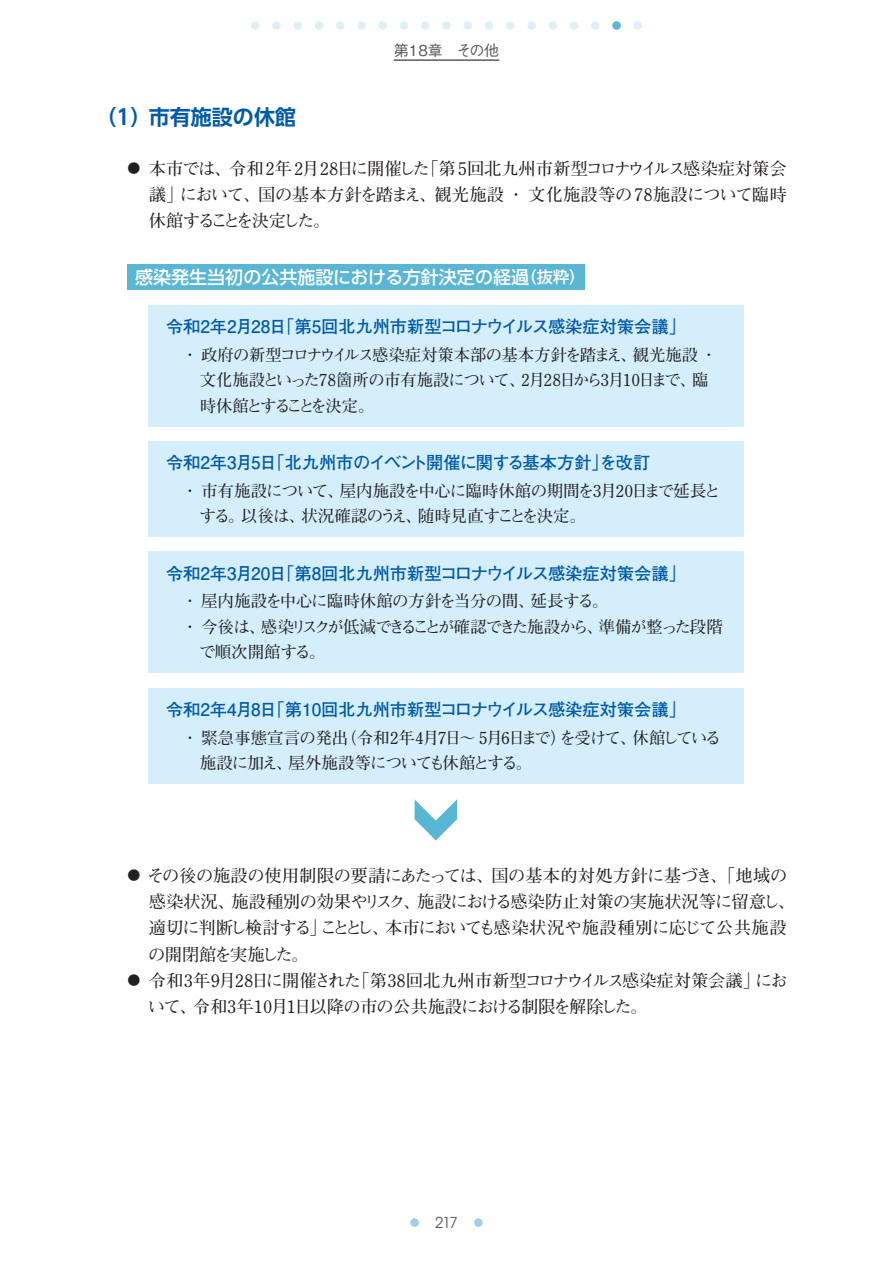
<style>
.page{position:relative;width:893px;height:1263px;background:#fff}
.page>*{position:absolute;margin:0;border:0;box-sizing:border-box;transform-origin:0 0}
.t1{font:700 21px "UD Shin Go Pro De";color:#015aaa}
.t2{font:500 18px "UD Shin Go Pro";color:#fff}
.t3{font:700 17.25px/26.2px "Futo Min A101 Upr";letter-spacing:-.02em;color:#231f20}
.t4{font:700 17.25px "Futo Go B101 Upr";color:#015aaa}
.t5{font:700 17.25px "Futo Go B101 Upr";letter-spacing:-.045em;color:#015aaa}
.t6{font:700 16.5px/25.5px "Futo Min A101 Upr";letter-spacing:-.075em;color:#231f20}
.t7{font:700 16.5px/25.5px "Futo Min A101 Upr";letter-spacing:-.055em;color:#231f20}
.t8{font:700 16.5px "Futo Min A101 Upr";letter-spacing:-.035em;color:#231f20}
.t9{font:700 16.5px "Futo Min A101 Upr";letter-spacing:-.01em;color:#231f20}
.t10{font:500 15px "Gothic BBB Upr";color:#57585a}
.t11{font:15px "Avant Garde";color:#57585a}
.s1{font-size:12.9px}
.s2{font-size:16.2px}
</style>
<div class="page">
<div style="left:251px;top:21px;width:8px;height:9px;background:#def0f6;border-radius:50%"></div>
<svg style="left:272px;top:21px;width:9px;height:9px"></svg>
<svg style="left:293px;top:21px;width:9px;height:9px"></svg>
<div style="left:315px;top:21px;width:8px;height:9px;background:#def0f6;border-radius:50%"></div>
<div style="left:336px;top:21px;width:8px;height:9px;background:#def0f6;border-radius:50%"></div>
<svg style="left:357px;top:21px;width:9px;height:9px"></svg>
<div style="left:378px;top:21px;width:9px;height:9px;background:#def0f6;border-radius:50%"></div>
<div style="left:400px;top:21px;width:8px;height:9px;background:#def0f6;border-radius:50%"></div>
<div style="left:421px;top:21px;width:8px;height:9px;background:#def0f6;border-radius:50%"></div>
<svg style="left:442px;top:21px;width:9px;height:9px"></svg>
<div style="left:463px;top:21px;width:9px;height:9px;background:#def0f6;border-radius:50%"></div>
<div style="left:485px;top:21px;width:8px;height:9px;background:#def0f6;border-radius:50%"></div>
<div style="left:506px;top:21px;width:8px;height:9px;background:#def0f6;border-radius:50%"></div>
<svg style="left:527px;top:21px;width:9px;height:9px"></svg>
<div style="left:549px;top:21px;width:8px;height:9px;background:#def0f6;border-radius:50%"></div>
<div style="left:570px;top:21px;width:8px;height:9px;background:#def0f6;border-radius:50%"></div>
<svg style="left:591px;top:21px;width:9px;height:9px"></svg>
<div style="left:634px;top:21px;width:8px;height:9px;background:#def0f6;border-radius:50%"></div>
<div style="left:474px;top:1218px;width:9px;height:9px;background:#9ecfe5;border-radius:50%"></div>
<div style="left:410px;top:1218px;width:9px;height:9px;background:#9ecfe5;border-radius:50%"></div>
<div style="left:612px;top:21px;width:9px;height:9px;background:#59b6d5;border-radius:50%"></div>
<svg style="left:394px;top:59px;width:106px;height:2px"></svg>
<div style="left:128px;top:265px;width:457px;height:25px;background:#59b6d5"></div>
<div style="left:149px;top:305px;width:595px;height:121px;background:#d4effb"></div>
<div style="left:149px;top:441px;width:595px;height:96px;background:#d4effb"></div>
<div style="left:149px;top:552px;width:595px;height:121px;background:#d4effb"></div>
<div style="left:149px;top:688px;width:595px;height:96px;background:#d4effb"></div>
<svg style="left:415px;top:799px;width:42px;height:41px"></svg>
<p class="t10" style="left:394px;top:38px;width:106px">第18章　その他</p>
<p class="t1" style="left:96px;top:100px;width:202px">（1）市有施設の休館</p>
<p class="t3" style="left:149px;top:154px;width:639px;text-align:justify;text-indent:-21px"><span class="s1">●</span> 本市では、令和2年2月28日に開催した「第5回北九州市新型コロナウイルス感染症対策会議」において、国の基本方針を踏まえ、観光施設・文化施設等の78施設について臨時休館することを決定した。</p>
<p class="t2" style="left:135px;top:263px;width:452px">感染発生当初の公共施設における方針決定の経過<span class="s2">（抜粋）</span></p>
<p class="t4" style="left:166px;top:313px;width:522px">令和2年2月28日「第5回北九州市新型コロナウイルス感染症対策会議」</p>
<p class="t6" style="left:200px;top:341px;width:519px;text-indent:-18px">・政府の新型コロナウイルス感染症対策本部の基本方針を踏まえ、観光施設・文化施設といった78箇所の市有施設について、2月28日から3月10日まで、臨時休館とすることを決定。</p>
<p class="t5" style="left:166px;top:449px;width:486px">令和2年3月5日「北九州市のイベント開催に関する基本方針」を改訂</p>
<p class="t7" style="left:199px;top:477px;width:522px;text-indent:-18px">・市有施設について、屋内施設を中心に臨時休館の期間を3月20日まで延長とする。以後は、状況確認のうえ、随時見直すことを決定。</p>
<p class="t4" style="left:166px;top:559px;width:522px">令和2年3月20日「第8回北九州市新型コロナウイルス感染症対策会議」</p>
<p class="t8" style="left:182px;top:588px;width:428px">・屋内施設を中心に臨時休館の方針を当分の間、延長する。</p>
<p class="t6" style="left:182px;top:613px;width:543px">・今後は、感染リスクが低減できることが確認できた施設から、準備が整った段階</p>
<p class="t9" style="left:199px;top:639px;width:128px">で順次開館する。</p>
<p class="t4" style="left:166px;top:695px;width:522px">令和2年4月8日「第10回北九州市新型コロナウイルス感染症対策会議」</p>
<p class="t7" style="left:200px;top:724px;width:523px;text-indent:-18px">・緊急事態宣言の発出（令和2年4月7日～ 5月6日まで）を受けて、休館している施設に加え、屋外施設等についても休館とする。</p>
<p class="t3" style="left:148px;top:862px;width:649px;text-indent:-21px"><span class="s1">●</span> その後の施設の使用制限の要請にあたっては、国の基本的対処方針に基づき、「地域の感染状況、施設種別の効果やリスク、施設における感染防止対策の実施状況等に留意し、適切に判断し検討する」こととし、本市においても感染状況や施設種別に応じて公共施設の開閉館を実施した。</p>
<p class="t3" style="left:148px;top:967px;width:641px;text-indent:-20px"><span class="s1">●</span> 令和3年9月28日に開催された「第38回北九州市新型コロナウイルス感染症対策会議」において、令和3年10月1日以降の市の公共施設における制限を解除した。</p>
<p class="t11" style="left:435px;top:1214px;width:24px">217</p>
</div>
